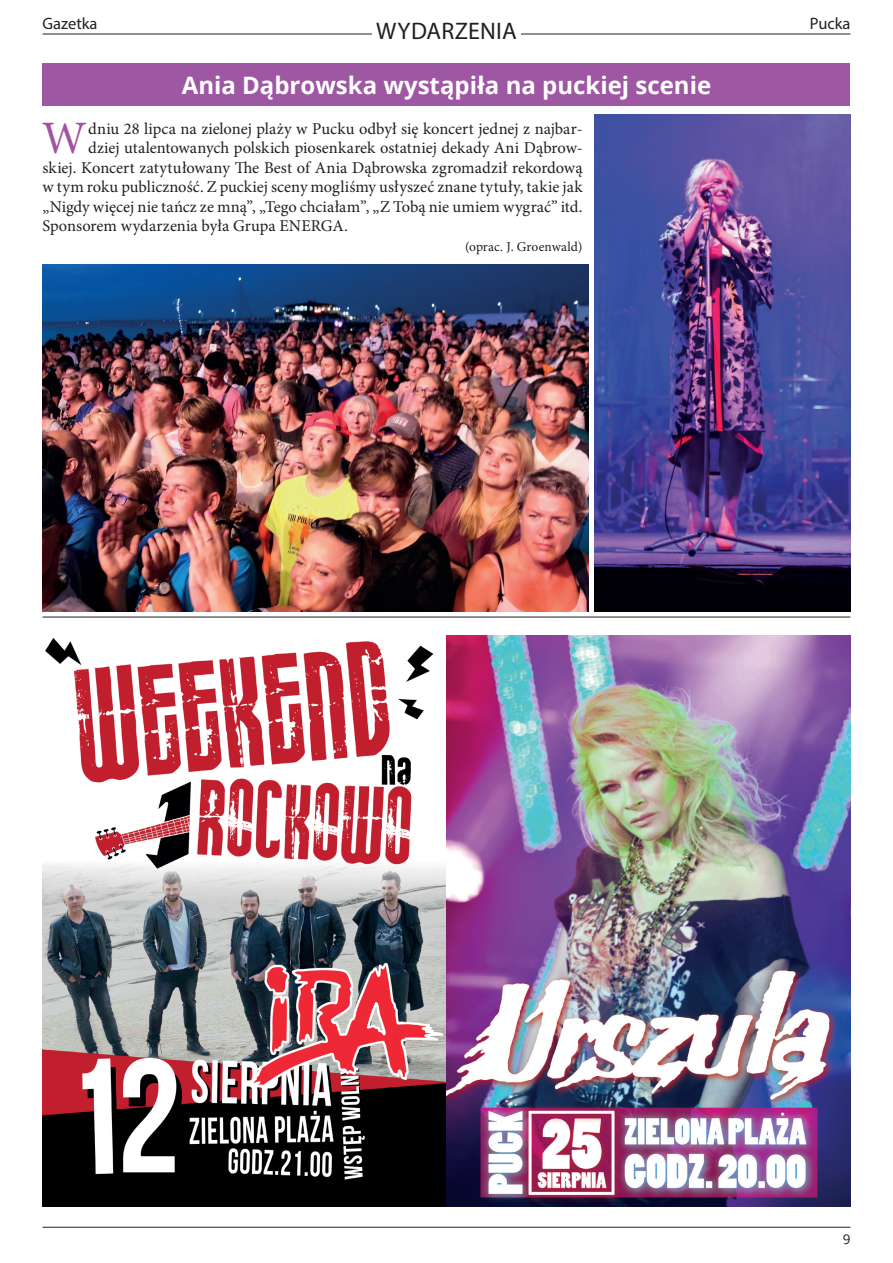
<style>
.page{position:relative;width:893px;height:1263px;background:#fff}
.page>*{position:absolute;margin:0;border:0;box-sizing:border-box;transform-origin:0 0}
.t1{font:46.5px "Minion Pro";color:#a153a1}
.t2{font:700 24px "Open Sans";color:#fff}
.t3{font:24px "Myriad Pro";letter-spacing:.005em;color:#231f20}
.t4{font:16.5px "Minion Pro";color:#231f20}
.t5{font:16.5px "Myriad Pro";color:#231f20}
.t6{font:13.5px "Minion Pro";letter-spacing:.005em;color:#231f20}
.t7{font:13.5px "Open Sans";color:#231f20}
</style>
<div class="page">
<img style="left:43px;top:264px;width:546px;height:347px">
<div style="left:43px;top:64px;width:807px;height:42px;background:#9e57a3"></div>
<hr style="left:43px;top:617px;width:807px;height:1px;background:#231f20">
<img style="left:595px;top:115px;width:255px;height:496px">
<img style="left:43px;top:635px;width:807px;height:571px">
<hr style="left:43px;top:34px;width:807px;height:1px;background:#231f20">
<hr style="left:43px;top:1227px;width:807px;height:1px;background:#231f20">
<div style="left:372px;top:21px;width:149px;height:22px;background:#fff"></div>
<p class="t5" style="left:43px;top:14px;width:57px">Gazetka</p>
<h2 class="t3" style="left:376px;top:16px;width:142px">WYDARZENIA</h2>
<p class="t5" style="left:810px;top:14px;width:42px">Pucka</p>
<h2 class="t2" style="left:182px;top:68px;width:531px">Ania Dąbrowska wystąpiła na puckiej scenie</h2>
<h1 class="t1" style="left:42px;top:107px;width:47px">W</h1>
<p class="t4" style="left:88px;top:117px;width:496px">dniu 28 lipca na zielonej plaży w Pucku odbył się koncert jednej z najbar-</p>
<p class="t4" style="left:88px;top:137px;width:496px">dziej utalentowanych polskich piosenkarek ostatniej dekady Ani Dąbrow-</p>
<p class="t4" style="left:43px;top:156px;width:542px">skiej. Koncert zatytułowany The Best of Ania Dąbrowska zgromadził rekordową</p>
<p class="t4" style="left:43px;top:176px;width:542px">w tym roku publiczność. Z puckiej sceny mogliśmy usłyszeć znane tytuły, takie jak</p>
<p class="t4" style="left:43px;top:195px;width:542px">„Nigdy więcej nie tańcz ze mną”, „Tego chciałam”, „Z Tobą nie umiem wygrać” itd.</p>
<p class="t4" style="left:43px;top:215px;width:307px">Sponsorem wydarzenia była Grupa ENERGA.</p>
<p class="t6" style="left:465px;top:237px;width:119px">(oprac. J. Groenwald)</p>
<p class="t7" style="left:843px;top:1229px;width:9px">9</p>
</div>
